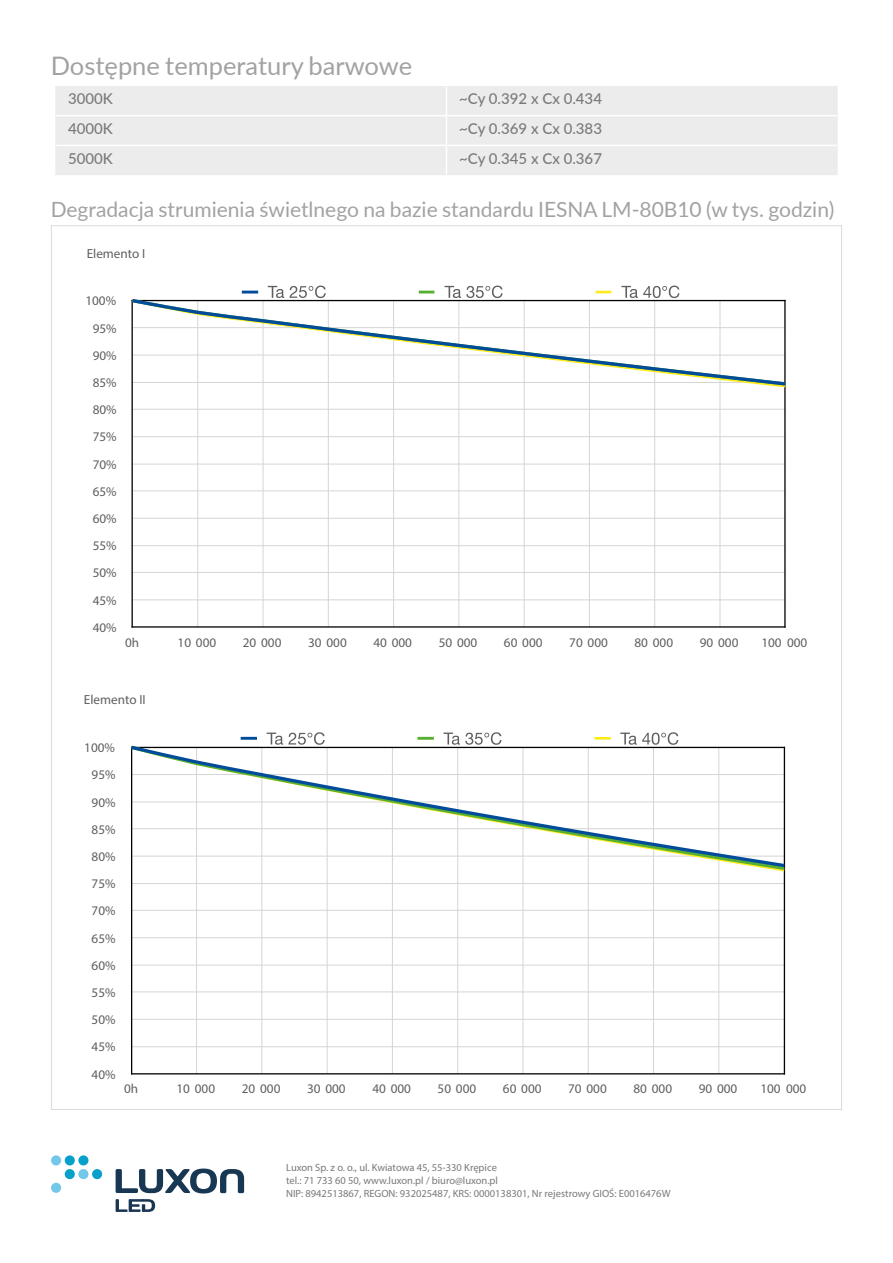
<style>
.page{position:relative;width:893px;height:1263px;background:#fff}
.page>*{position:absolute;margin:0;border:0;box-sizing:border-box;transform-origin:0 0}
.t1{font:25.5px "Lato";color:#a2a2a2}
.t2{font:21px "Lato";color:#a2a2a2}
.t3{font:500 15px "Lato";color:#79787b}
.t4{font:13.2px "Helvetica Neue";color:#5f5f5f}
.t5{font:10.5px/12.6px "Myriad Pro";color:#79787b}
</style>
<div class="page">
<div style="left:55px;top:86px;width:783px;height:89px;background:#ececec"></div>
<svg style="left:446px;top:87px;width:1px;height:87px"></svg>
<hr style="left:56px;top:115px;width:390px;height:1px;background:#fff">
<hr style="left:446px;top:115px;width:391px;height:1px;background:#fff">
<hr style="left:56px;top:145px;width:390px;height:1px;background:#fff">
<hr style="left:446px;top:145px;width:391px;height:1px;background:#fff">
<hr style="left:132px;top:599px;width:653px;height:1px;background:#d6d5d5">
<hr style="left:132px;top:572px;width:653px;height:1px;background:#d6d5d5">
<hr style="left:132px;top:545px;width:653px;height:1px;background:#d6d5d5">
<hr style="left:132px;top:518px;width:653px;height:1px;background:#d6d5d5">
<hr style="left:132px;top:490px;width:653px;height:1px;background:#d6d5d5">
<hr style="left:132px;top:464px;width:653px;height:1px;background:#d6d5d5">
<hr style="left:132px;top:436px;width:653px;height:1px;background:#d6d5d5">
<hr style="left:132px;top:409px;width:653px;height:1px;background:#d6d5d5">
<hr style="left:197px;top:301px;width:1px;height:326px;background:#d6d5d5">
<hr style="left:263px;top:301px;width:1px;height:326px;background:#d6d5d5">
<hr style="left:328px;top:301px;width:1px;height:326px;background:#d6d5d5">
<hr style="left:393px;top:301px;width:1px;height:326px;background:#d6d5d5">
<hr style="left:459px;top:301px;width:1px;height:326px;background:#d6d5d5">
<hr style="left:524px;top:301px;width:1px;height:326px;background:#d6d5d5">
<hr style="left:589px;top:301px;width:1px;height:326px;background:#d6d5d5">
<hr style="left:654px;top:301px;width:1px;height:326px;background:#d6d5d5">
<hr style="left:720px;top:301px;width:1px;height:326px;background:#d6d5d5">
<hr style="left:784px;top:301px;width:2px;height:326px;background:#020203">
<hr style="left:132px;top:301px;width:1px;height:326px;background:#020203">
<hr style="left:132px;top:626px;width:653px;height:2px;background:#020203">
<svg style="left:131px;top:299px;width:655px;height:87px"></svg>
<svg style="left:242px;top:291px;width:16px;height:2px"></svg>
<svg style="left:268px;top:286px;width:58px;height:12px"></svg>
<svg style="left:419px;top:291px;width:15px;height:2px"></svg>
<svg style="left:445px;top:286px;width:58px;height:12px"></svg>
<svg style="left:596px;top:291px;width:15px;height:2px"></svg>
<svg style="left:621px;top:286px;width:58px;height:12px"></svg>
<hr style="left:132px;top:1046px;width:652px;height:1px;background:#d6d5d5">
<hr style="left:132px;top:1019px;width:652px;height:1px;background:#d6d5d5">
<hr style="left:132px;top:991px;width:652px;height:1px;background:#d6d5d5">
<hr style="left:132px;top:965px;width:652px;height:1px;background:#d6d5d5">
<hr style="left:132px;top:937px;width:652px;height:1px;background:#d6d5d5">
<hr style="left:132px;top:910px;width:652px;height:1px;background:#d6d5d5">
<hr style="left:132px;top:883px;width:652px;height:1px;background:#d6d5d5">
<hr style="left:196px;top:747px;width:1px;height:327px;background:#d6d5d5">
<hr style="left:262px;top:747px;width:1px;height:327px;background:#d6d5d5">
<hr style="left:327px;top:747px;width:1px;height:327px;background:#d6d5d5">
<hr style="left:392px;top:747px;width:1px;height:327px;background:#d6d5d5">
<hr style="left:457px;top:747px;width:1px;height:327px;background:#d6d5d5">
<hr style="left:523px;top:747px;width:1px;height:327px;background:#d6d5d5">
<hr style="left:588px;top:747px;width:1px;height:327px;background:#d6d5d5">
<hr style="left:653px;top:747px;width:1px;height:327px;background:#d6d5d5">
<hr style="left:718px;top:747px;width:1px;height:327px;background:#d6d5d5">
<hr style="left:784px;top:747px;width:1px;height:327px;background:#020203">
<hr style="left:131px;top:747px;width:1px;height:327px;background:#020203">
<hr style="left:132px;top:1073px;width:652px;height:1px;background:#020203">
<svg style="left:131px;top:745px;width:655px;height:122px"></svg>
<hr style="left:241px;top:737px;width:16px;height:3px;background:#004b9a">
<svg style="left:267px;top:732px;width:58px;height:13px"></svg>
<hr style="left:418px;top:737px;width:16px;height:3px;background:#57b033">
<svg style="left:444px;top:732px;width:57px;height:13px"></svg>
<hr style="left:594px;top:737px;width:17px;height:3px;background:#feeb1a">
<svg style="left:620px;top:732px;width:58px;height:13px"></svg>
<svg style="left:116px;top:1168px;width:128px;height:25px"></svg>
<div style="left:92px;top:1169px;width:10px;height:10px;background:#06a0ca;border-radius:50%"></div>
<div style="left:78px;top:1169px;width:10px;height:10px;background:#73c7e9;border-radius:50%"></div>
<div style="left:65px;top:1169px;width:10px;height:10px;background:#06a0ca;border-radius:50%"></div>
<div style="left:65px;top:1155px;width:10px;height:10px;background:#06a0ca;border-radius:50%"></div>
<div style="left:78px;top:1155px;width:10px;height:10px;background:#06a0ca;border-radius:50%"></div>
<div style="left:51px;top:1155px;width:10px;height:10px;background:#73c7e9;border-radius:50%"></div>
<div style="left:51px;top:1183px;width:10px;height:10px;background:#73c7e9;border-radius:50%"></div>
<svg style="left:116px;top:1199px;width:39px;height:13px"></svg>
<h1 class="t1" style="left:51px;top:47px;width:363px">Dostępne temperatury barwowe</h1>
<p class="t3" style="left:68px;top:88px;width:46px">3000K</p>
<p class="t3" style="left:459px;top:88px;width:144px">~Cy 0.392 x Cx 0.434</p>
<p class="t3" style="left:68px;top:118px;width:46px">4000K</p>
<p class="t3" style="left:459px;top:118px;width:144px">~Cy 0.369 x Cx 0.383</p>
<p class="t3" style="left:68px;top:147px;width:46px">5000K</p>
<p class="t3" style="left:459px;top:147px;width:144px">~Cy 0.345 x Cx 0.367</p>
<h2 class="t2" style="left:51px;top:194px;width:785px">Degradacja strumienia świetlnego na bazie standardu IESNA LM-80B10 (w tys. godzin)</h2>
<p class="t4" style="left:87px;top:245px;width:60px">Elemento I</p>
<p class="t4" style="left:85px;top:293px;width:32px">100%</p>
<p class="t4" style="left:93px;top:320px;width:25px">95%</p>
<p class="t4" style="left:93px;top:347px;width:25px">90%</p>
<p class="t4" style="left:93px;top:374px;width:25px">85%</p>
<p class="t4" style="left:93px;top:402px;width:25px">80%</p>
<p class="t4" style="left:93px;top:429px;width:25px">75%</p>
<p class="t4" style="left:93px;top:456px;width:25px">70%</p>
<p class="t4" style="left:93px;top:483px;width:25px">65%</p>
<p class="t4" style="left:93px;top:510px;width:25px">60%</p>
<p class="t4" style="left:93px;top:538px;width:25px">55%</p>
<p class="t4" style="left:93px;top:565px;width:25px">50%</p>
<p class="t4" style="left:93px;top:592px;width:25px">45%</p>
<p class="t4" style="left:93px;top:619px;width:25px">40%</p>
<p class="t4" style="left:125px;top:634px;width:16px">0h</p>
<p class="t4" style="left:178px;top:634px;width:40px">10 000</p>
<p class="t4" style="left:243px;top:634px;width:40px">20 000</p>
<p class="t4" style="left:308px;top:634px;width:40px">30 000</p>
<p class="t4" style="left:373px;top:634px;width:40px">40 000</p>
<p class="t4" style="left:439px;top:634px;width:40px">50 000</p>
<p class="t4" style="left:504px;top:634px;width:40px">60 000</p>
<p class="t4" style="left:569px;top:634px;width:40px">70 000</p>
<p class="t4" style="left:634px;top:634px;width:40px">80 000</p>
<p class="t4" style="left:700px;top:634px;width:40px">90 000</p>
<p class="t4" style="left:761px;top:634px;width:47px">100 000</p>
<p class="t4" style="left:84px;top:692px;width:63px">Elemento II</p>
<p class="t4" style="left:84px;top:740px;width:32px">100%</p>
<p class="t4" style="left:92px;top:767px;width:25px">95%</p>
<p class="t4" style="left:92px;top:794px;width:25px">90%</p>
<p class="t4" style="left:92px;top:821px;width:25px">85%</p>
<p class="t4" style="left:92px;top:848px;width:25px">80%</p>
<p class="t4" style="left:92px;top:876px;width:25px">75%</p>
<p class="t4" style="left:92px;top:903px;width:25px">70%</p>
<p class="t4" style="left:92px;top:930px;width:25px">65%</p>
<p class="t4" style="left:92px;top:957px;width:25px">60%</p>
<p class="t4" style="left:92px;top:984px;width:25px">55%</p>
<p class="t4" style="left:92px;top:1011px;width:25px">50%</p>
<p class="t4" style="left:92px;top:1039px;width:25px">45%</p>
<p class="t4" style="left:92px;top:1066px;width:25px">40%</p>
<p class="t4" style="left:124px;top:1081px;width:16px">0h</p>
<p class="t4" style="left:177px;top:1081px;width:40px">10 000</p>
<p class="t4" style="left:242px;top:1081px;width:40px">20 000</p>
<p class="t4" style="left:307px;top:1081px;width:40px">30 000</p>
<p class="t4" style="left:372px;top:1081px;width:40px">40 000</p>
<p class="t4" style="left:438px;top:1081px;width:40px">50 000</p>
<p class="t4" style="left:503px;top:1081px;width:40px">60 000</p>
<p class="t4" style="left:568px;top:1081px;width:40px">70 000</p>
<p class="t4" style="left:633px;top:1081px;width:40px">80 000</p>
<p class="t4" style="left:699px;top:1081px;width:40px">90 000</p>
<p class="t4" style="left:760px;top:1081px;width:47px">100 000</p>
<p class="t5" style="left:286px;top:1161px;width:386px">Luxon Sp. z o. o., ul. Kwiatowa 45, 55-330 Krępice<br>tel.: 71 733 60 50, www.luxon.pl / biuro@luxon.pl<br>NIP: 8942513867, REGON: 932025487, KRS: 0000138301, Nr rejestrowy GIOŚ: E0016476W</p>
</div>
